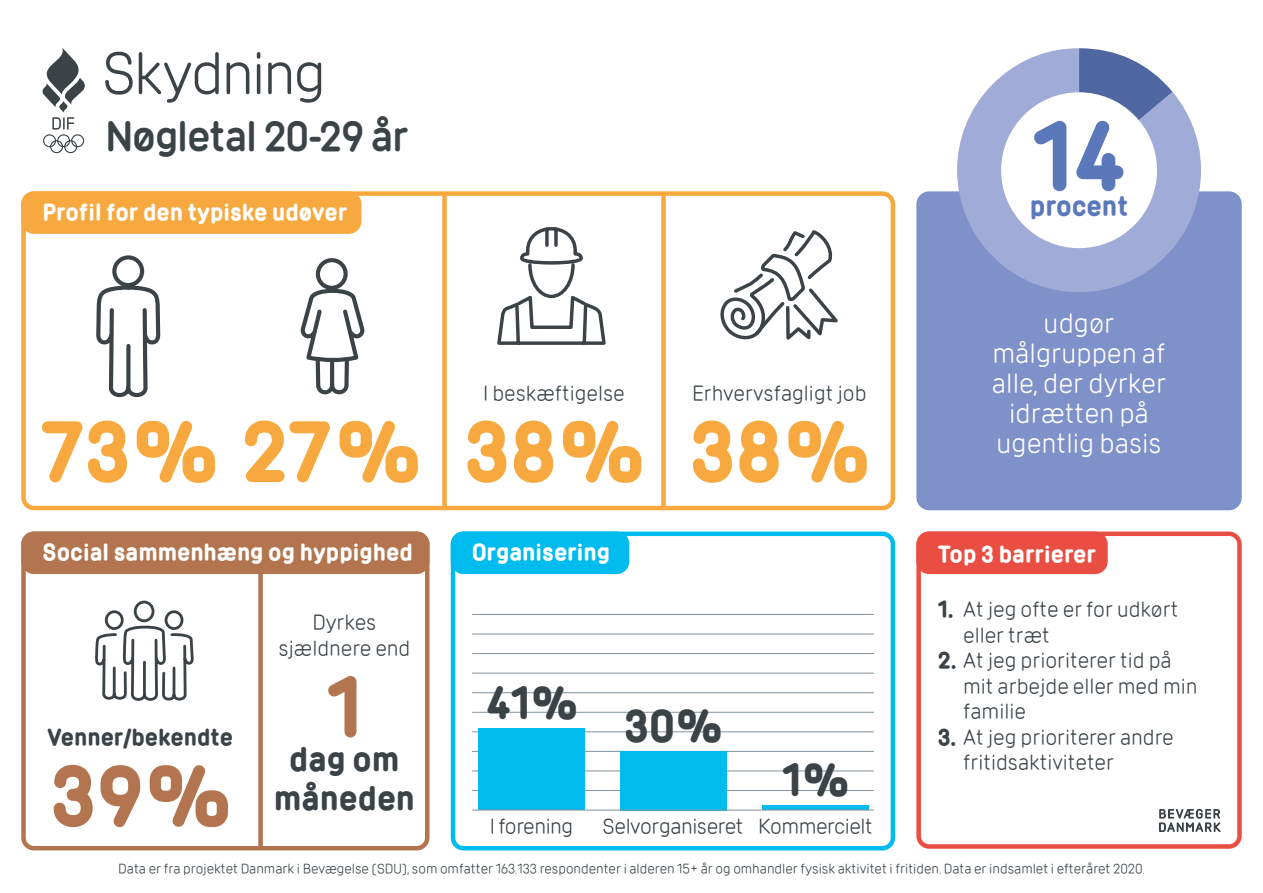
<style>
.page{position:relative;width:1263px;height:893px;background:#fff}
.page>*{position:absolute;margin:0;border:0;box-sizing:border-box;transform-origin:0 0}
.t1{font:700 85.8px "DIF";color:#5b78bb}
.t2{font:700 75px "DIF";color:#f7a93f}
.t3{font:700 75px "DIF";color:#b3754f}
.t4{font:58.5px "DIF";letter-spacing:-.04em;color:#3b4347}
.t5{font:700 40.5px "DIF";color:#3b4347}
.t6{font:600 39px "DIF";letter-spacing:-.03em;color:#3b4347}
.t7{font:700 30px/38.2px "DIF";color:#3b4347;text-align:center}
.t8{font:27px/30px "DIF";color:#fff;text-align:center}
.t9{font:700 24.45px "DIF";color:#5b78bb}
.t10{font:21px/25.5px "DIF";color:#3b4347}
.t11{font:700 21px "DIF";color:#fff}
.t12{font:21px "DIF";letter-spacing:-.02em;color:#3b4347}
.t13{font:700 21px "DIF";color:#3b4347}
.t14{font:13.5px "DIF";color:#3b4347}
.s1{font-weight:700}
</style>
<div class="page">
<div style="left:21px;top:191px;width:874px;height:319px;border:4px solid #f7a93f;border-radius:11px"></div>
<div style="left:21px;top:531px;width:408px;height:319px;border:4px solid #b3754f;border-radius:11px"></div>
<div style="left:21px;top:531px;width:408px;height:43px;background:#b3754f;border-radius:13px"></div>
<div style="left:451px;top:531px;width:444px;height:319px;border:4px solid #0be;border-radius:11px"></div>
<svg style="left:42px;top:48px;width:43px;height:105px"></svg>
<div style="left:916px;top:531px;width:326px;height:318px;border:4px solid #ea4e43;border-radius:11px"></div>
<svg style="left:1159px;top:808px;width:62px;height:24px"></svg>
<div style="left:451px;top:531px;width:178px;height:43px;background:#0be;border-radius:13px"></div>
<svg style="left:96px;top:255px;width:65px;height:143px"></svg>
<svg style="left:300px;top:258px;width:65px;height:137px"></svg>
<div style="left:21px;top:191px;width:340px;height:43px;background:#f7a93f;border-radius:13px"></div>
<div style="left:916px;top:531px;width:192px;height:43px;background:#ea4e43;border-radius:13px"></div>
<hr style="left:472px;top:790px;width:402px;height:1px;background:#83929b">
<hr style="left:472px;top:771px;width:402px;height:1px;background:#83929b">
<hr style="left:472px;top:751px;width:402px;height:1px;background:#83929b">
<hr style="left:472px;top:731px;width:402px;height:1px;background:#83929b">
<hr style="left:472px;top:712px;width:402px;height:1px;background:#83929b">
<hr style="left:472px;top:692px;width:402px;height:1px;background:#83929b">
<hr style="left:472px;top:673px;width:402px;height:1px;background:#83929b">
<hr style="left:472px;top:653px;width:402px;height:1px;background:#83929b">
<hr style="left:472px;top:634px;width:402px;height:1px;background:#83929b">
<hr style="left:472px;top:614px;width:402px;height:1px;background:#83929b">
<div style="left:478px;top:728px;width:107px;height:82px;background:#0be"></div>
<div style="left:620px;top:751px;width:106px;height:59px;background:#0be"></div>
<svg style="left:762px;top:806px;width:107px;height:4px"></svg>
<hr style="left:472px;top:810px;width:402px;height:1px;background:#83929b">
<div style="left:258px;top:571px;width:5px;height:277px;background:#b3754f"></div>
<div style="left:442px;top:194px;width:5px;height:314px;background:#f7a93f"></div>
<div style="left:661px;top:194px;width:5px;height:314px;background:#f7a93f"></div>
<svg style="left:95px;top:600px;width:99px;height:101px"></svg>
<div style="left:916px;top:191px;width:326px;height:319px;background:#7e91c9;border-radius:13px"></div>
<svg style="left:957px;top:48px;width:244px;height:244px;fill:#a0abd8"></svg>
<svg style="left:1079px;top:48px;width:93px;height:122px"></svg>
<div style="left:1001px;top:92px;width:156px;height:156px;background:#fff;border-radius:50%"></div>
<svg style="left:720px;top:230px;width:118px;height:110px"></svg>
<svg style="left:497px;top:227px;width:109px;height:118px"></svg>
<h3 class="t4" style="left:102px;top:39px;width:226px">Skydning</h3>
<h3 class="t6" style="left:105px;top:111px;width:305px">Nøgletal 20-29 år</h3>
<p class="t11" style="left:43px;top:198px;width:306px">Profil for den typiske udøver</p>
<h2 class="t2" style="left:40px;top:402px;width:382px">73% 27%</h2>
<p class="t11" style="left:43px;top:538px;width:372px">Social sammenhæng og hyppighed</p>
<p class="t13" style="left:47px;top:723px;width:187px">Venner/bekendte</p>
<h2 class="t3" style="left:50px;top:746px;width:182px">39%</h2>
<p class="t10" style="left:278px;top:609px;width:134px;text-align:center">Dyrkes sjældnere end</p>
<h2 class="t3" style="left:326px;top:657px;width:38px">1</h2>
<h3 class="t7" style="left:274px;top:741px;width:142px">dag om måneden</h3>
<p class="t10" style="left:483px;top:380px;width:143px">I beskæftigelse</p>
<h2 class="t2" style="left:464px;top:402px;width:181px">38%</h2>
<p class="t11" style="left:472px;top:538px;width:140px">Organisering</p>
<p class="t10" style="left:692px;top:380px;width:176px">Erhvervsfagligt job</p>
<h2 class="t2" style="left:689px;top:402px;width:181px">38%</h2>
<h3 class="t5" style="left:486px;top:676px;width:93px">41%</h3>
<h3 class="t5" style="left:624px;top:699px;width:99px">30%</h3>
<h3 class="t5" style="left:782px;top:753px;width:68px">1%</h3>
<p class="t12" style="left:490px;top:814px;width:85px">I forening</p>
<p class="t12" style="left:602px;top:814px;width:272px">Selvorganiseret Kommercielt</p>
<h1 class="t1" style="left:1032px;top:99px;width:95px">14</h1>
<p class="t9" style="left:1030px;top:190px;width:100px">procent</p>
<p class="t8" style="left:992px;top:308px;width:176px">udgør målgruppen af alle, der dyrker idrætten på ugentlig basis</p>
<p class="t11" style="left:938px;top:540px;width:160px">Top 3 barrierer</p>
<p class="t10" style="left:963px;top:597px;width:217px;text-indent:-26px"><span class="s1">1.</span> At jeg ofte er for udkørt eller træt</p>
<p class="t10" style="left:963px;top:648px;width:236px;text-indent:-26px"><span class="s1">2.</span> At jeg prioriterer tid på mit arbejde eller med min familie</p>
<p class="t10" style="left:963px;top:724px;width:212px;text-indent:-26px"><span class="s1">3.</span> At jeg prioriterer andre fritidsaktiviteter</p>
<p class="t14" style="left:118px;top:861px;width:1028px">Data er fra projektet Danmark i Bevægelse (SDU), som omfatter 163.133 respondenter i alderen 15+ år og omhandler fysisk aktivitet i fritiden. Data er indsamlet i efteråret 2020.</p>
</div>
